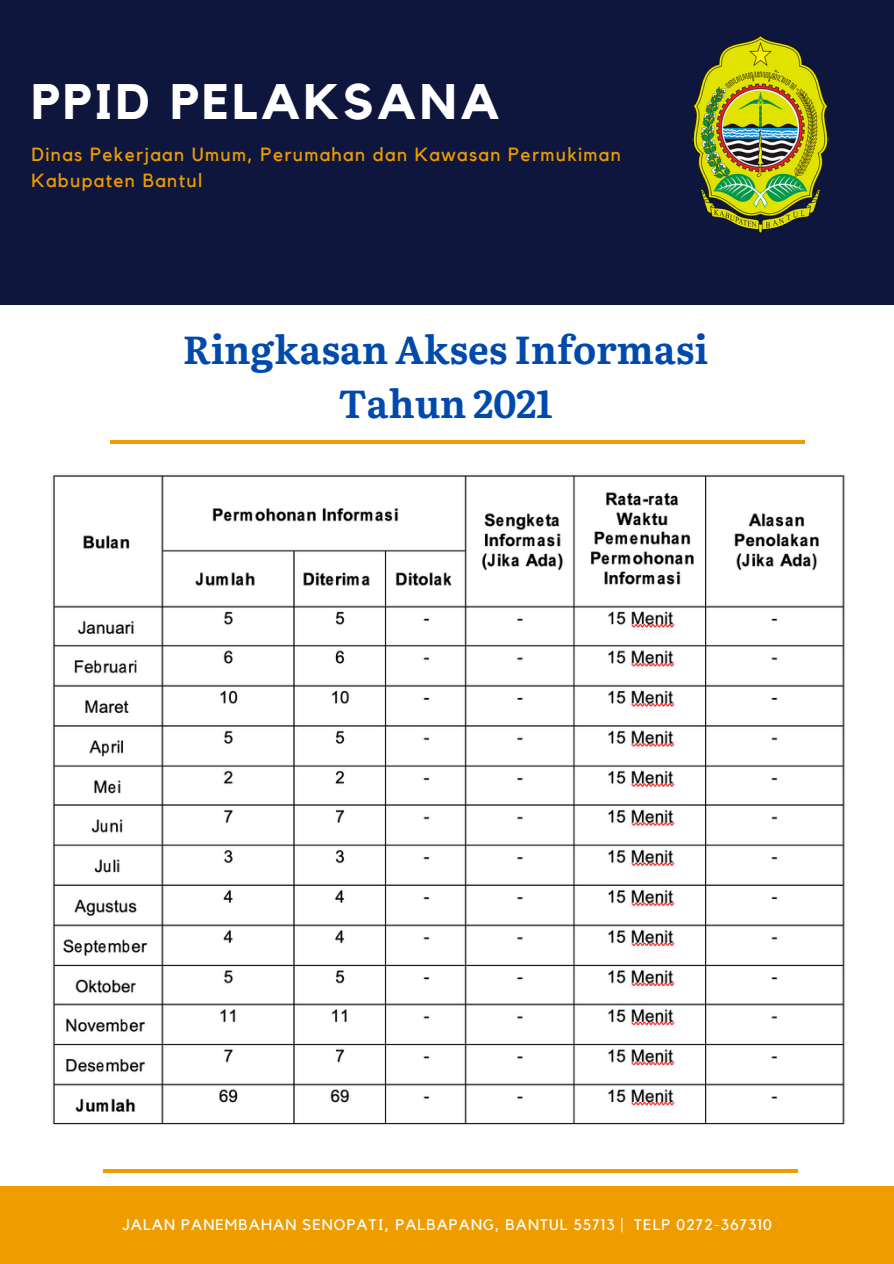
<style>
.page{position:relative;width:894px;height:1264px;background:#fff}
.page>*{position:absolute;margin:0;border:0;box-sizing:border-box;transform-origin:0 0}
.t1{font:700 49.65px "Kollektif";letter-spacing:.07em;color:#fff}
.t2{font:700 39px "Literata";color:#004aad}
.t3{font:19.05px/26px "Kollektif";letter-spacing:.07em;color:#ee9c00}
.t4{font:15.3px "Kollektif";letter-spacing:.07em;color:#fff}
</style>
<div class="page">
<div style="left:0;top:0;width:893px;height:305px;background:#0e163d"></div>
<div style="left:0;top:1187px;width:893px;height:76px;background:#ee9c00"></div>
<hr style="left:111px;top:440px;width:693px;height:3px;background:#ee9c00">
<hr style="left:103px;top:1169px;width:694px;height:3px;background:#ee9c00">
<img style="left:692px;top:34px;width:136px;height:198px">
<img style="left:52px;top:474px;width:793px;height:651px">
<p class="t1" style="left:31px;top:79px;width:470px">PPID PELAKSANA</p>
<p class="t3" style="left:31px;top:142px;width:590px">Dinas Pekerjaan Umum, Perumahan dan Kawasan Permukiman<br>Kabupaten Bantul</p>
<p class="t2" style="left:183px;top:318px;width:527px">Ringkasan Akses Informasi</p>
<p class="t2" style="left:338px;top:372px;width:215px">Tahun 2021</p>
<p class="t4" style="left:122px;top:1217px;width:650px">JALAN PANEMBAHAN SENOPATI, PALBAPANG, BANTUL 55713 | TELP 0272-367310</p>
</div>
